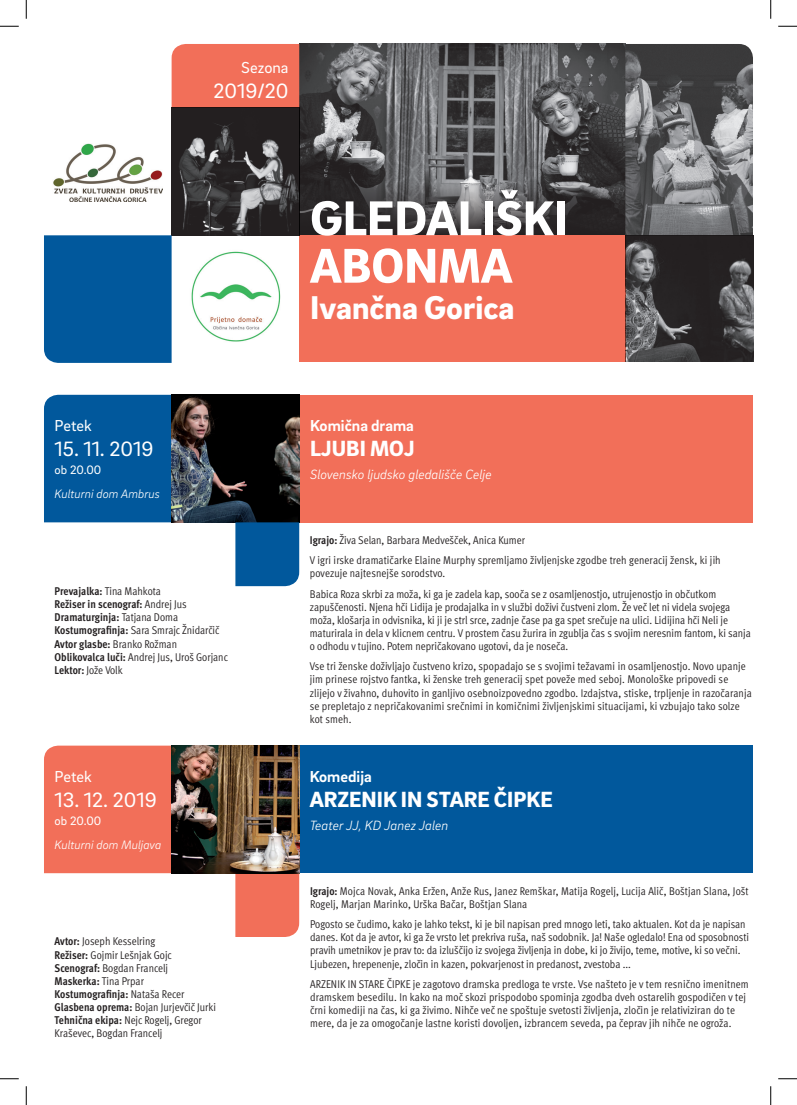
<style>
.page{position:relative;width:797px;height:1105px;background:#fff}
.page>*{position:absolute;margin:0;border:0;box-sizing:border-box;transform-origin:0 0}
.t1{font:900 50px/47.5px "Brix Sans";color:#fff}
.t2{font:900 33.75px "Brix Sans";color:#fff}
.t3{font:900 22.5px "Brix Sans";color:#fff}
.t4{font:21.25px "Brix Sans";color:#fff}
.t5{font:700 16.25px "Brix Sans";color:#fff}
.t6{font:16.25px "Brix Sans";color:#fff}
.t7{font:italic 300 13.75px "Brix Sans";color:#fff}
.t8{font:italic 300 12.5px "Brix Sans";color:#fff}
.t9{font:12.5px "Brix Sans";color:#fff}
.t10{font:11.25px/13.1px "Meta Pro Cond Norm";color:#231f20}
.t11{font:700 condensed 11.25px/13.1px "Meta Pro";letter-spacing:-.005em;color:#231f20}
.s1{font-family:"Meta Pro Cond Norm";font-weight:400;font-stretch:normal}
.s2{font-family:"Meta Pro";font-weight:700;font-stretch:condensed}
</style>
<div class="page">
<img style="left:299px;top:44px;width:454px;height:191px">
<svg style="left:299px;top:180px;width:326px;height:55px;background:#434142"></svg>
<div style="left:172px;top:44px;width:127px;height:64px;background:#f26f59"></div>
<div style="left:299px;top:235px;width:326px;height:127px;background:#f26f59"></div>
<div style="left:299px;top:395px;width:454px;height:127px;background:#f26f59"></div>
<img style="left:172px;top:108px;width:127px;height:127px">
<img style="left:625px;top:235px;width:128px;height:127px">
<div style="left:44px;top:395px;width:128px;height:127px;background:#01589c"></div>
<img style="left:172px;top:395px;width:127px;height:127px">
<div style="left:235px;top:522px;width:64px;height:64px;background:#01589c"></div>
<div style="left:44px;top:235px;width:128px;height:128px;background:#01589c"></div>
<img style="left:53px;top:143px;width:110px;height:59px">
<img style="left:191px;top:251px;width:90px;height:91px">
<div style="left:299px;top:746px;width:454px;height:127px;background:#01589c"></div>
<div style="left:235px;top:873px;width:64px;height:64px;background:#f26f59"></div>
<div style="left:44px;top:746px;width:128px;height:127px;background:#f26f59"></div>
<img style="left:172px;top:746px;width:127px;height:127px">
<svg style="left:0;top:25px;width:19px;height:2px"></svg>
<svg style="left:778px;top:25px;width:19px;height:2px"></svg>
<svg style="left:0;top:1078px;width:19px;height:1px"></svg>
<svg style="left:778px;top:1078px;width:19px;height:1px"></svg>
<svg style="left:25px;top:0;width:2px;height:19px"></svg>
<svg style="left:25px;top:1086px;width:2px;height:19px"></svg>
<svg style="left:770px;top:0;width:1px;height:19px"></svg>
<svg style="left:770px;top:1086px;width:1px;height:19px"></svg>
<h3 class="t6" style="left:241px;top:57px;width:49px">Sezona</h3>
<h3 class="t4" style="left:213px;top:77px;width:77px">2019/20</h3>
<h1 class="t1" style="left:310px;top:192px;width:259px">GLEDALIŠKI<br>ABONMA</h1>
<h2 class="t2" style="left:310px;top:285px;width:206px">Ivančna Gorica</h2>
<h3 class="t6" style="left:55px;top:415px;width:39px">Petek</h3>
<h3 class="t4" style="left:55px;top:435px;width:100px">15. 11. 2019</h3>
<p class="t9" style="left:55px;top:462px;width:48px">ob 20.00</p>
<p class="t8" style="left:55px;top:486px;width:107px">Kulturni dom Ambrus</p>
<p class="t11" style="left:55px;top:584px;width:134px">Prevajalka: <span class="s1">Tina Mahkota<br></span>Režiser in scenograf: <span class="s1">Andrej Jus<br></span>Dramaturginja: <span class="s1">Tatjana Doma</span></p>
<p class="t10" style="left:55px;top:623px;width:166px"><span class="s2">Kostumografinja:</span> Sara Smrajc Žnidarčič</p>
<p class="t11" style="left:55px;top:636px;width:124px">Avtor glasbe: <span class="s1">Branko Rožman</span></p>
<p class="t10" style="left:55px;top:649px;width:175px"><span class="s2">Oblikovalca luči:</span> Andrej Jus, Uroš Gorjanc<br><span class="s2">Lektor:</span> Jože Volk</p>
<h3 class="t6" style="left:55px;top:766px;width:39px">Petek</h3>
<h3 class="t4" style="left:55px;top:786px;width:104px">13. 12. 2019</h3>
<p class="t9" style="left:55px;top:813px;width:48px">ob 20.00</p>
<p class="t8" style="left:55px;top:837px;width:108px">Kulturni dom Muljava</p>
<p class="t10" style="left:55px;top:934px;width:119px"><span class="s2">Avtor:</span> Joseph Kesselring<br><span class="s2">Režiser:</span> Gojmir Lešnjak Gojc<br><span class="s2">Scenograf:</span> Bogdan Francelj</p>
<p class="t11" style="left:55px;top:974px;width:131px">Maskerka: <span class="s1">Tina Prpar<br></span>Kostumografinja: <span class="s1">Nataša Recer</span></p>
<p class="t10" style="left:55px;top:1000px;width:163px"><span class="s2">Glasbena oprema:</span> Bojan Jurjevčič Jurki<br><span class="s2">Tehnična ekipa:</span> Nejc Rogelj, Gregor<br>Kraševec, Bogdan Francelj</p>
<h3 class="t5" style="left:310px;top:415px;width:105px">Komična drama</h3>
<h3 class="t3" style="left:310px;top:433px;width:106px">LJUBI MOJ</h3>
<p class="t7" style="left:310px;top:466px;width:183px">Slovensko ljudsko gledališče Celje</p>
<p class="t10" style="left:310px;top:529px;width:412px;line-height:20.2px"><span class="s2">Igrajo:</span> Živa Selan, Barbara Medvešček, Anica Kumer<br>V igri irske dramatičarke Elaine Murphy spremljamo življenjske zgodbe treh generacij žensk, ki jih</p>
<p class="t10" style="left:310px;top:563px;width:408px;line-height:20.2px">povezuje najtesnejše sorodstvo.<br>Babica Roza skrbi za moža, ki ga je zadela kap, sooča se z osamljenostjo, utrujenostjo in občutkom</p>
<p class="t10" style="left:310px;top:599px;width:442px">zapuščenosti. Njena hči Lidija je prodajalka in v službi doživi čustveni zlom. Že več let ni videla svojega moža, klošarja in odvisnika, ki ji je strl srce, zadnje čase pa ga spet srečuje na ulici. Lidijina hči Neli je maturirala in dela v klicnem centru. V prostem času žurira in zgublja čas s svojim neresnim fantom, ki sanja o odhodu v tujino. Potem nepričakovano ugotovi, da je noseča.</p>
<p class="t10" style="left:310px;top:659px;width:443px">Vse tri ženske doživljajo čustveno krizo, spopadajo se s svojimi težavami in osamljenostjo. Novo upanje jim prinese rojstvo fantka, ki ženske treh generacij spet poveže med seboj. Monološke pripovedi se zlijejo v živahno, duhovito in ganljivo osebnoizpovedno zgodbo. Izdajstva, stiske, trpljenje in razočaranja se prepletajo z nepričakovanimi srečnimi in komičnimi življenjskimi situacijami, ki vzbujajo tako solze kot smeh.</p>
<h3 class="t5" style="left:310px;top:766px;width:64px">Komedija</h3>
<h3 class="t3" style="left:310px;top:784px;width:245px">ARZENIK IN STARE ČIPKE</h3>
<p class="t7" style="left:310px;top:817px;width:140px">Teater JJ, KD Janez Jalen</p>
<p class="t10" style="left:310px;top:884px;width:440px"><span class="s2">Igrajo:</span> Mojca Novak, Anka Eržen, Anže Rus, Janez Remškar, Matija Rogelj, Lucija Alič, Boštjan Slana, Jošt<br>Rogelj, Marjan Marinko, Urška Bačar, Boštjan Slana</p>
<p class="t10" style="left:310px;top:917px;width:440px">Pogosto se čudimo, kako je lahko tekst, ki je bil napisan pred mnogo leti, tako aktualen. Kot da je napisan danes. Kot da je avtor, ki ga že vrsto let prekriva ruša, naš sodobnik. Ja! Naše ogledalo! Ena od sposobnosti pravih umetnikov je prav to: da izluščijo iz svojega življenja in dobe, ki jo živijo, teme, motive, ki so večni.<br>Ljubezen, hrepenenje, zločin in kazen, pokvarjenost in predanost, zvestoba ...</p>
<p class="t10" style="left:310px;top:976px;width:440px">ARZENIK IN STARE ČIPKE je zagotovo dramska predloga te vrste. Vse našteto je v tem resnično imenitnem dramskem besedilu. In kako na moč skozi prispodobo spominja zgodba dveh ostarelih gospodičen v tej črni komediji na čas, ki ga živimo. Nihče več ne spoštuje svetosti življenja, zločin je relativiziran do te mere, da je za omogočanje lastne koristi dovoljen, izbrancem seveda, pa čeprav jih nihče ne ogroža.</p>
</div>
